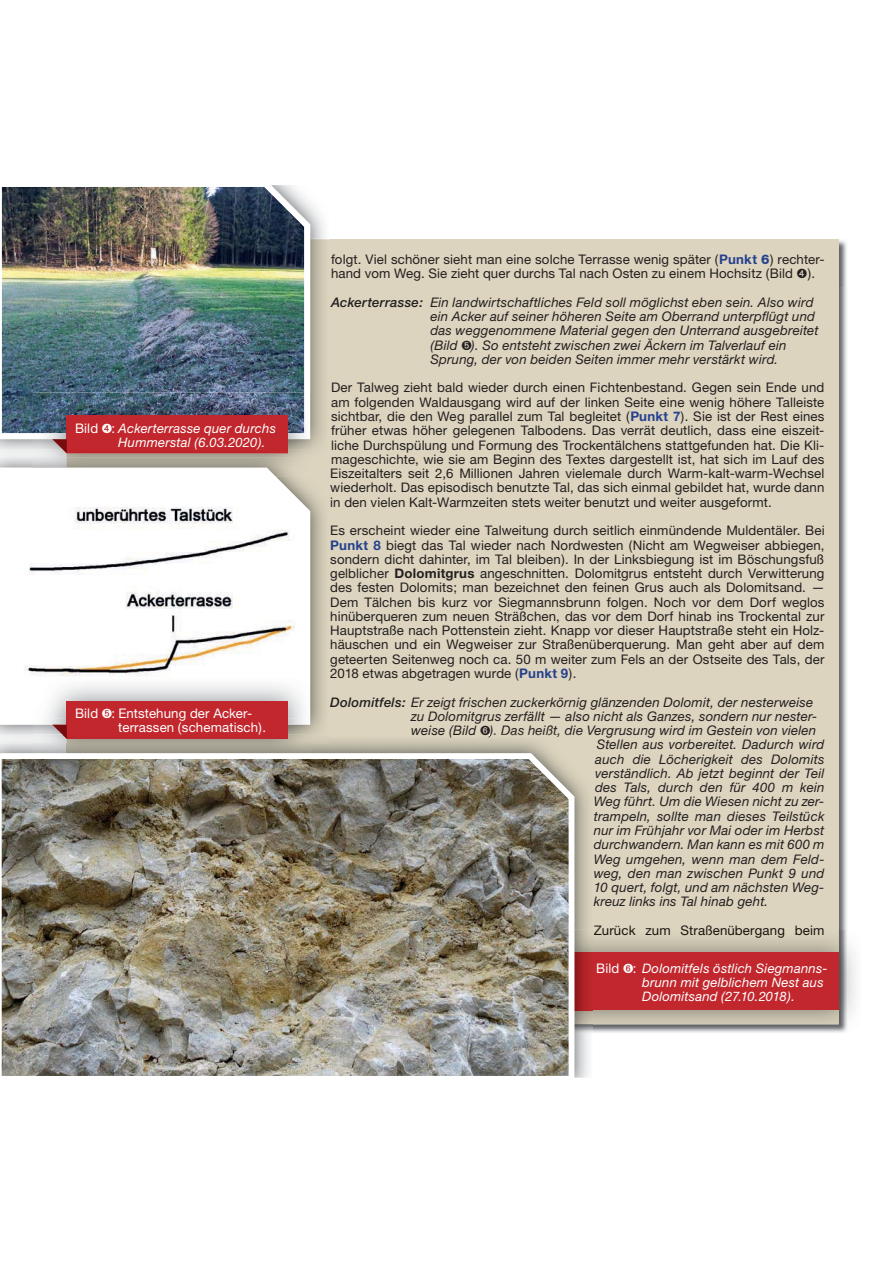
<style>
.page{position:relative;width:893px;height:1263px;background:#fff}
.page>*{position:absolute;margin:0;border:0;box-sizing:border-box;transform-origin:0 0}
.t1{font:13.2px/14.2px "Helvetica Neue";letter-spacing:.01em;color:#231f20;text-align:justify}
.t2{font:italic 13.2px/14.2px "Helvetica Neue";letter-spacing:.015em;color:#231f20}
.t3{font:13.2px/14.2px "Helvetica Neue";letter-spacing:.01em;color:#fff}
.t4{font:13.2px "Helvetica Neue";letter-spacing:.01em;color:#17130d}
.t5{font:13.2px "Helvetica Neue";color:#fdfdfd}
.t6{font:italic 13.05px/14.1px "Helvetica Neue";letter-spacing:.015em;color:#fff}
.t7{font:italic 13.05px "Helvetica Neue";color:#fdfdfd}
.s1{font-style:normal;font-size:13.2px}
.s2{font-weight:700;color:#25408e}
.s3{font-weight:800;color:#25408e}
.s4{font-weight:500}
.s5{font-weight:700}
.s6{color:#17130d}
</style>
<div class="page">
<img style="left:838px;top:288px;width:9px;height:642px">
<div style="left:67px;top:239px;width:771px;height:785px;background:#dcd4be"></div>
<img style="left:310px;top:239px;width:18px;height:210px">
<img style="left:1px;top:185px;width:309px;height:249px">
<img style="left:288px;top:392px;width:23px;height:57px">
<img style="left:33px;top:392px;width:277px;height:47px">
<div style="left:67px;top:416px;width:221px;height:37px;background:#c1272d"></div>
<img style="left:310px;top:492px;width:14px;height:242px">
<svg style="left:52px;top:439px;width:16px;height:29px"></svg>
<svg style="left:0;top:468px;width:310px;height:257px;fill:#fff"></svg>
<img style="left:33px;top:678px;width:277px;height:47px">
<div style="left:67px;top:701px;width:221px;height:38px;background:#c1272d"></div>
<img style="left:577px;top:930px;width:270px;height:103px">
<img style="left:593px;top:930px;width:245px;height:94px">
<img style="left:594px;top:930px;width:230px;height:8px">
<div style="left:567px;top:953px;width:271px;height:57px;background:#c1272d"></div>
<img style="left:487px;top:740px;width:106px;height:213px">
<svg style="left:52px;top:725px;width:15px;height:25px"></svg>
<img style="left:0;top:750px;width:577px;height:328px">
<p class="t6" style="left:118px;top:422px;width:159px;text-indent:-43px"><span class="s1">Bild :</span> Ackerterrasse quer durchs<br>Hummerstal 6.03.2020).</p>
<p class="t7" style="left:194px;top:437px;width:5px">(</p>
<p class="t3" style="left:118px;top:707px;width:149px;text-indent:-43px">Bild : Entstehung der Acker&shy;terrassen schematisch .</p>
<p class="t5" style="left:178px;top:723px;width:5px">(</p>
<p class="t5" style="left:259px;top:723px;width:5px">)</p>
<p class="t1" style="left:331px;top:253px;width:495px">folgt. Viel schöner sieht man eine solche Terrasse wenig später (<span class="s2">Punkt</span> <span class="s3">6</span>) rechter&shy;hand vom Weg. Sie zieht quer durchs Tal nach Osten zu einem Hochsitz (Bild ).</p>
<p class="t2" style="left:430px;top:296px;width:389px;text-indent:-99px"><span class="s4">Ackerterrasse:</span> Ein landwirtschaftliches Feld soll möglichst eben sein. Also wird ein Acker auf seiner höheren Seite am Oberrand unterpflügt und das weggenommene Material gegen den Unterrand ausgebreitet (Bild ). So entsteht zwischen zwei Äckern im Talverlauf ein Sprung, der von beiden Seiten immer mehr verstärkt wird.</p>
<p class="t1" style="left:330px;top:382px;width:495px">Der Talweg zieht bald wieder durch einen Fichtenbestand. Gegen sein Ende und am folgenden Waldausgang wird auf der linken Seite eine wenig höhere Talleiste sichtbar, die den Weg parallel zum Tal begleitet (<span class="s2">Punkt 7</span>). Sie ist der Rest eines früher etwas höher gelegenen Talbodens. Das verrät deutlich, dass eine eiszeit&shy;liche Durchspülung und Formung des Trockentälchens stattgefunden hat. Die Kli&shy;mageschichte, wie sie am Beginn des Textes dargestellt ist, hat sich im Lauf des Eiszeitalters seit 2,6 Millionen Jahren vielemale durch Warm-kalt-warm-Wechsel wiederholt. Das episodisch benutzte Tal, das sich einmal gebildet hat, wurde dann in den vielen Kalt-Warmzeiten stets weiter benutzt und weiter ausgeformt.</p>
<p class="t1" style="left:330px;top:525px;width:496px">Es erscheint wieder eine Talweitung durch seitlich einmündende Muldentäler. Bei <span class="s2">Punkt 8</span> biegt das Tal wieder nach Nordwesten (Nicht am Wegweiser abbiegen, sondern dicht dahinter, im Tal bleiben). In der Linksbiegung ist im Böschungsfuß gelblicher <span class="s5">Dolomitgrus</span> angeschnitten. Dolomitgrus entsteht durch Verwitterung des festen Dolomits; man bezeichnet den feinen Grus auch als Dolomitsand. — Dem Tälchen bis kurz vor Siegmannsbrunn folgen. Noch vor dem Dorf weglos hinüberqueren zum neuen Sträßchen, das vor dem Dorf hinab ins Trockental zur Hauptstraße nach Pottenstein zieht. Knapp vor dieser Hauptstraße steht ein Holz&shy;häuschen und ein Wegweiser zur Straßenüberquerung. Man geht aber auf dem geteerten Seitenweg noch ca. 50 m weiter zum Fels an der Ostseite des Tals, der 2018 etwas abgetragen wurde (<span class="s2">Punkt 9</span>).</p>
<p class="t2" style="left:330px;top:696px;width:484px"><span class="s4">Dolomitfels:</span> Er zeigt frischen zuckerkörnig glänzenden Dolomit, der nesterweise</p>
<p class="t2" style="left:411px;top:710px;width:407px">zu Dolomitgrus zerfällt — also nicht als Ganzes, sondern nur nester-</p>
<p class="t2" style="left:411px;top:725px;width:406px"><span class="s6">weise (Bild ). Das heißt, die V</span>ergrusung wird im Gestein von vielen</p>
<p class="t2" style="left:596px;top:739px;width:229px">Stellen aus vorbereitet. Dadurch wird</p>
<p class="t2" style="left:595px;top:753px;width:231px">auch die Löcherigkeit des Dolomits</p>
<p class="t2" style="left:595px;top:767px;width:231px">verständlich. Ab jetzt beginnt der Teil</p>
<p class="t2" style="left:595px;top:782px;width:231px">des Tals, durch den für 400 m kein</p>
<p class="t2" style="left:593px;top:796px;width:232px">Weg führt. Um die Wiesen nicht zu zer-</p>
<p class="t2" style="left:593px;top:810px;width:232px">trampeln, sollte man dieses Teilstück</p>
<p class="t2" style="left:593px;top:824px;width:232px">nur im Frühjahr vor Mai oder im Herbst</p>
<p class="t2" style="left:593px;top:839px;width:232px">durchwandern. Man kann es mit 600 m</p>
<p class="t2" style="left:593px;top:853px;width:232px">Weg umgehen, wenn man dem Feld-</p>
<p class="t2" style="left:593px;top:867px;width:232px">weg, den man zwischen Punkt 9 und</p>
<p class="t2" style="left:593px;top:882px;width:232px">10 quert, folgt, und am nächsten Weg-</p>
<p class="t2" style="left:593px;top:896px;width:176px">kreuz links ins Tal hinab geht.</p>
<p class="t4" style="left:593px;top:925px;width:232px">Zurück zum Straßenübergang beim</p>
<p class="t6" style="left:642px;top:962px;width:187px;text-indent:-46px"><span class="s1">Bild :</span> Dolomitfels östlich Siegmanns&shy;brunn mit gelblichem Nest aus<br>Dolomitsand (27.10.2018).</p>
</div>
